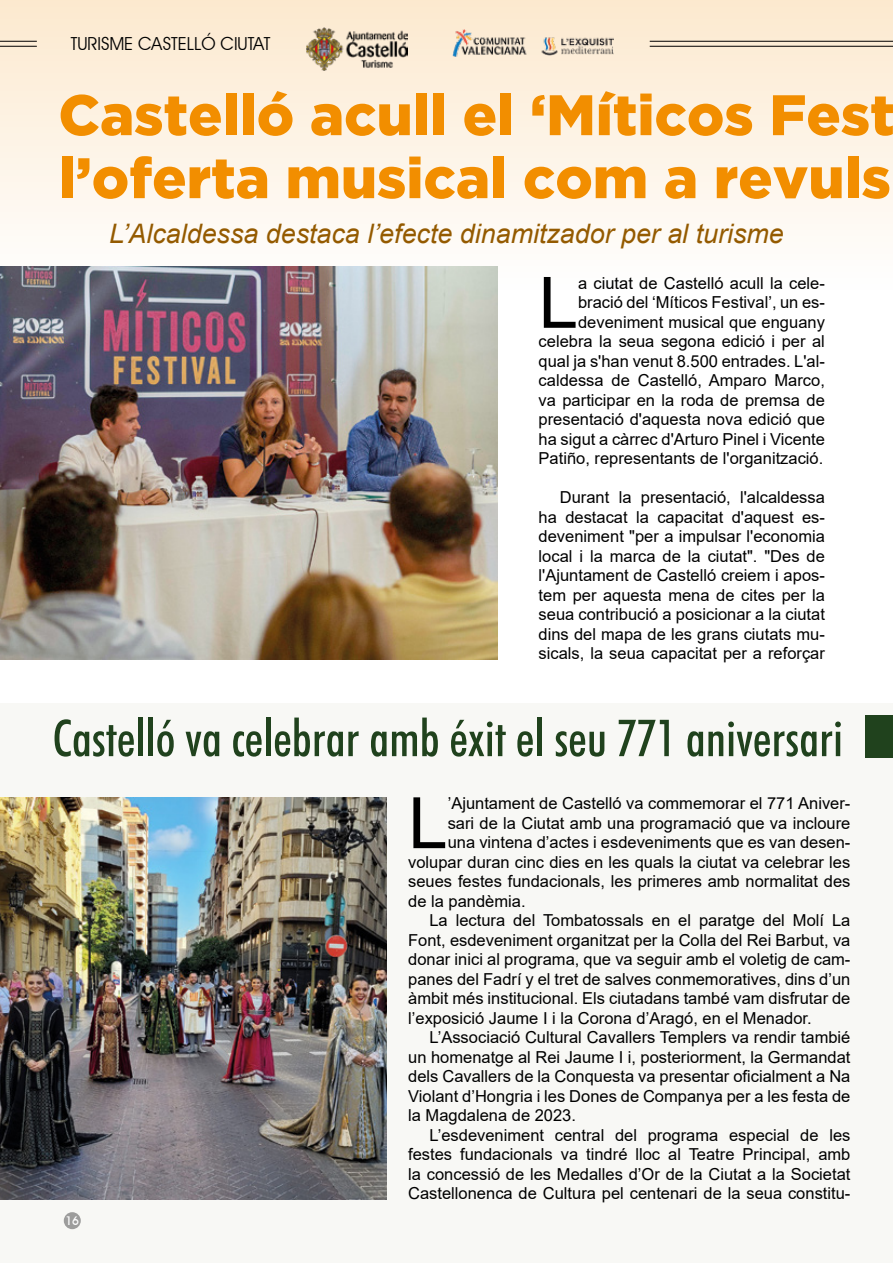
<style>
.page{position:relative;width:893px;height:1263px;background:#fff}
.page>*{position:absolute;margin:0;border:0;box-sizing:border-box;transform-origin:0 0}
.t1{font:70.95px "Arial";color:#000}
.t2{font:900 57px/63px "Gotham";color:#f28e00}
.t3{font:500 condensed 51px "Futura BT";color:#20421d}
.t4{font:italic 26.85px "Arial";color:#945a00}
.t5{font:18px "Avant Garde IT Cby BT";letter-spacing:-.005em;color:#000}
.t6{font:16.5px/19.5px "Arial";color:#000;text-align:right}
.t7{font:500 12px "Avant Garde IT Cby BT";color:#fff}
</style>
<div class="page">
<div style="left:0;top:704px;width:893px;height:559px;background:#f8f8f5"></div>
<div style="left:0;top:0;width:893px;height:293px;background:linear-gradient(to bottom,#fce9ce,#fdfdfe)"></div>
<img style="left:0;top:267px;width:497px;height:392px">
<img style="left:307px;top:28px;width:100px;height:42px">
<hr style="left:0;top:46px;width:37px;height:1px;background:#000">
<hr style="left:0;top:41px;width:37px;height:1px;background:#000">
<img style="left:452px;top:30px;width:161px;height:28px">
<hr style="left:650px;top:46px;width:243px;height:1px;background:#000">
<hr style="left:650px;top:41px;width:243px;height:1px;background:#000">
<img style="left:0;top:797px;width:387px;height:402px">
<div style="left:865px;top:715px;width:28px;height:43px;background:#20421d"></div>
<div style="left:64px;top:1212px;width:17px;height:17px;background:#9d9d9c;border-radius:50%"></div>
<p class="t5" style="left:71px;top:33px;width:201px">TURISME CASTELLÓ CIUTAT</p>
<h2 class="t2" style="left:58px;top:82px;width:838px">Castelló acull el ‘Míticos Fest l’oferta musical com a revuls</h2>
<h3 class="t4" style="left:109px;top:217px;width:676px">L’Alcaldessa destaca l’efecte dinamitzador per al turisme</h3>
<p class="t6" style="left:539px;top:273px;width:288px">a ciutat de Castelló acull la cele&shy;bració del ‘Míticos Festival’, un es&shy;deveniment musical que enguany celebra la seua segona edició i per al qual ja s'han venut 8.500 entrades. L'al&shy;caldessa de Castelló, Amparo Marco, va participar en la roda de premsa de presentació d'aquesta nova edició que ha sigut a càrrec d'Arturo Pinel i Vicente Patiño, representants de l'organització.</p>
<p class="t6" style="left:539px;top:488px;width:288px;text-align:justify;text-indent:21px">Durant la presentació, l'alcaldessa ha destacat la capacitat d'aquest es&shy;deveniment "per a impulsar l'economia local i la marca de la ciutat". "Des de l'Ajuntament de Castelló creiem i apos&shy;tem per aquesta mena de cites per la seua contribució a posicionar a la ciutat dins del mapa de les grans ciutats mu&shy;sicals, la seua capacitat per a reforçar</p>
<h1 class="t1" style="left:539px;top:254px;width:41px">L</h1>
<h3 class="t3" style="left:52px;top:707px;width:792px">Castelló va celebrar amb éxit el seu 771 aniversari</h3>
<p class="t7" style="left:65px;top:1213px;width:15px">16</p>
<h1 class="t1" style="left:408px;top:774px;width:41px">L</h1>
<p class="t6" style="left:448px;top:793px;width:404px">’Ajuntament de Castelló va commemorar el 771 Aniver-</p>
<p class="t6" style="left:448px;top:813px;width:404px">sari de la Ciutat amb una programació que va incloure</p>
<p class="t6" style="left:448px;top:832px;width:404px">una vintena d’actes i esdeveniments que es van desen-</p>
<p class="t6" style="left:408px;top:852px;width:444px">volupar duran cinc dies en les quals la ciutat va celebrar les</p>
<p class="t6" style="left:408px;top:871px;width:444px">seues festes fundacionals, les primeres amb normalitat des</p>
<p class="t6" style="left:408px;top:891px;width:119px">de la pandèmia.</p>
<p class="t6" style="left:429px;top:910px;width:422px">La lectura del Tombatossals en el paratge del Molí La</p>
<p class="t6" style="left:408px;top:930px;width:444px">Font, esdeveniment organitzat per la Colla del Rei Barbut, va</p>
<p class="t6" style="left:408px;top:949px;width:444px">donar inici al programa, que va seguir amb el voletig de cam-</p>
<p class="t6" style="left:408px;top:969px;width:444px">panes del Fadrí y el tret de salves conmemoratives, dins d’un</p>
<p class="t6" style="left:408px;top:988px;width:444px">àmbit més institucional. Els ciutadans també vam disfrutar de</p>
<p class="t6" style="left:408px;top:1008px;width:405px">l’exposició Jaume I i la Corona d’Aragó, en el Menador.</p>
<p class="t6" style="left:429px;top:1027px;width:422px">L’Associació Cultural Cavallers Templers va rendir tambié</p>
<p class="t6" style="left:408px;top:1047px;width:444px">un homenatge al Rei Jaume I i, posteriorment, la Germandat</p>
<p class="t6" style="left:408px;top:1066px;width:444px">dels Cavallers de la Conquesta va presentar oficialment a Na</p>
<p class="t6" style="left:408px;top:1086px;width:444px">Violant d’Hongria i les Dones de Companya per a les festa de</p>
<p class="t6" style="left:408px;top:1105px;width:169px">la Magdalena de 2023.</p>
<p class="t6" style="left:429px;top:1125px;width:422px">L’esdeveniment central del programa especial de les</p>
<p class="t6" style="left:408px;top:1144px;width:444px">festes fundacionals va tindré lloc al Teatre Principal, amb</p>
<p class="t6" style="left:408px;top:1164px;width:444px">la concessió de les Medalles d’Or de la Ciutat a la Societat</p>
<p class="t6" style="left:408px;top:1183px;width:444px">Castellonenca de Cultura pel centenari de la seua constitu-</p>
</div>
